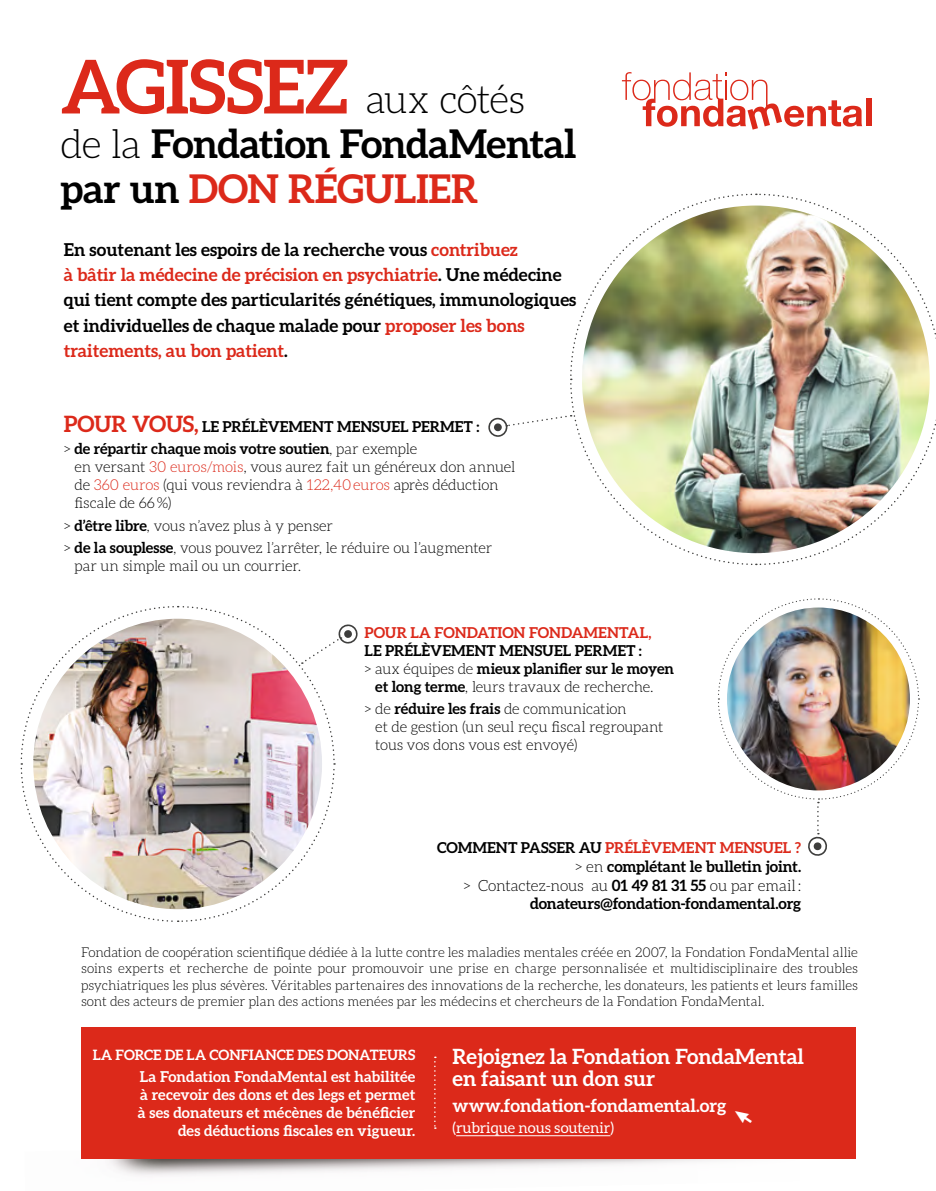
<style>
.page{position:relative;width:936px;height:1191px;background:#fff}
.page>*{position:absolute;margin:0;border:0;box-sizing:border-box;transform-origin:0 0}
.t1{font:700 39.6px/45px "Aleo";letter-spacing:-.01em;color:#000}
.t2{font:700 21px/22.5px "Aleo";color:#fff}
.t3{font:700 18px "Aleo";color:#fff}
.t4{font:700 17.7px/25.3px "Aleo";color:#000}
.t5{font:700 15.45px/18.6px "Aleo";letter-spacing:-.01em;color:#000;text-align:right}
.t6{font:300 15px/18px "Aleo";letter-spacing:-.01em;color:#000}
.t7{font:700 15px/22.2px "Aleo";color:#000}
.t8{font:700 15px/18px "Aleo";letter-spacing:.005em;color:#fff;text-align:right}
.t9{font:700 15px "Aleo";color:#dc291a}
.t10{font:15px "Aleo";color:#fff}
.t11{font:700 14.25px "Aleo";color:#fff}
.t12{font:300 13.5px/16.5px "Aleo";letter-spacing:-.005em;color:#000;text-align:justify}
.s1{font-size:74.25px;color:#dc291a}
.s2{font-weight:300}
.s3{color:#dc291a}
.s4{font-size:22.5px;color:#dc291a}
.s5{font-weight:700}
.s6{color:#000}
</style>
<div class="page">
<img style="left:81px;top:1158px;width:719px;height:18px">
<svg style="left:718px;top:598px;width:201px;height:258px"></svg>
<svg style="left:20px;top:606px;width:338px;height:316px"></svg>
<div style="left:81px;top:1026px;width:774px;height:132px;background:#dc291a"></div>
<div style="left:865px;top:99px;width:6px;height:27px;background:#dc291a"></div>
<svg style="left:622px;top:72px;width:240px;height:58px"></svg>
<img style="left:488px;top:193px;width:448px;height:373px">
<img style="left:33px;top:618px;width:289px;height:291px">
<img style="left:727px;top:607px;width:182px;height:183px;border-radius:91px">
<hr style="left:456px;top:1135px;width:154px;height:1px;background:#fff">
<svg style="left:434px;top:1056px;width:2px;height:72px"></svg>
<h1 class="t1" style="left:61px;top:76px;width:517px"><span class="s1">AGISSEZ</span> <span class="s2">aux côtés<br>de la</span> Fondation FondaMental par un <span class="s3">DON RÉGULIER</span></h1>
<p class="t4" style="left:64px;top:236px;width:514px">En soutenant les espoirs de la recherche vous <span class="s3">contribuez<br>à bâtir la médecine de précision en psychiatrie</span>. Une médecine qui tient compte des particularités génétiques, immunologiques et individuelles de chaque malade pour <span class="s3">proposer les bons traitements, au bon patient</span>.</p>
<p class="t7" style="left:64px;top:415px;width:417px"><span class="s4">POUR VOUS,</span> LE PRÉLÈVEMENT MENSUEL PERMET : <span class="s2">&gt;</span> de répartir chaque mois votre soutien<span class="s2">, par exemple</span></p>
<p class="t6" style="left:75px;top:458px;width:442px">en versant <span class="s3">30 euros/mois</span>, vous aurez fait un généreux don annuel de <span class="s3">360 euros</span> (qui vous reviendra à <span class="s3">122,40euros</span> après déduction fiscale de 66%)</p>
<p class="t6" style="left:64px;top:514px;width:430px;line-height:22.2px">&gt; <span class="s5">d’être libre</span>, vous n’avez plus à y penser<br>&gt; <span class="s5">de la souplesse</span>, vous pouvez l’arrêter, le réduire ou l’augmenter</p>
<p class="t6" style="left:75px;top:556px;width:228px">par un simple mail ou un courrier.</p>
<p class="t9" style="left:364px;top:623px;width:288px">POUR LA FONDATION FONDAMENTAL,</p>
<p class="t7" style="left:364px;top:639px;width:279px">LE PRÉLÈVEMENT MENSUEL PERMET :</p>
<p class="t7" style="left:364px;top:657px;width:311px"><span class="s2">&gt; aux équipes de</span> mieux planifier sur le moyen</p>
<p class="t6" style="left:375px;top:677px;width:280px"><span class="s5">et long terme</span>, leurs travaux de recherche.</p>
<p class="t6" style="left:375px;top:699px;width:290px;text-indent:-11px">&gt; de <span class="s5">réduire les frais</span> de communication<br>et de gestion (un seul reçu fiscal regroupant tous vos dons vous est envoyé)</p>
<p class="t9" style="left:437px;top:839px;width:365px"><span class="s6">COMMENT PASSER AU</span> PRÉLÈVEMENT MENSUEL ?</p>
<p class="t5" style="left:463px;top:857px;width:339px"><span class="s2">&gt; en</span> complétant le bulletin joint.<br><span class="s2">&gt; Contactez-nous au</span> 01 49 81 31 55 <span class="s2">ou par email: </span>donateurs@fondation-fondamental.org</p>
<p class="t12" style="left:81px;top:943px;width:778px">Fondation de coopération scientifique dédiée à la lutte contre les maladies mentales créée en 2007, la Fondation FondaMental allie soins experts et recherche de pointe pour promouvoir une prise en charge personnalisée et multidisciplinaire des troubles psychiatriques les plus sévères. Véritables partenaires des innovations de la recherche, les donateurs, les patients et leurs familles sont des acteurs de premier plan des actions menées par les médecins et chercheurs de la Fondation FondaMental.</p>
<p class="t11" style="left:93px;top:1046px;width:324px">LA FORCE DE LA CONFIANCE DES DONATEURS</p>
<p class="t8" style="left:138px;top:1067px;width:279px">La Fondation FondaMental est habilitée à recevoir des dons et des legs et permet à ses donateurs et mécènes de bénéficier des déductions fiscales en vigueur.</p>
<h2 class="t2" style="left:452px;top:1044px;width:353px">Rejoignez la Fondation FondaMental en faisant un don sur</h2>
<h3 class="t3" style="left:452px;top:1094px;width:275px">www.fondation-fondamental.org</h3>
<p class="t10" style="left:452px;top:1119px;width:163px">(rubrique nous soutenir)</p>
</div>
